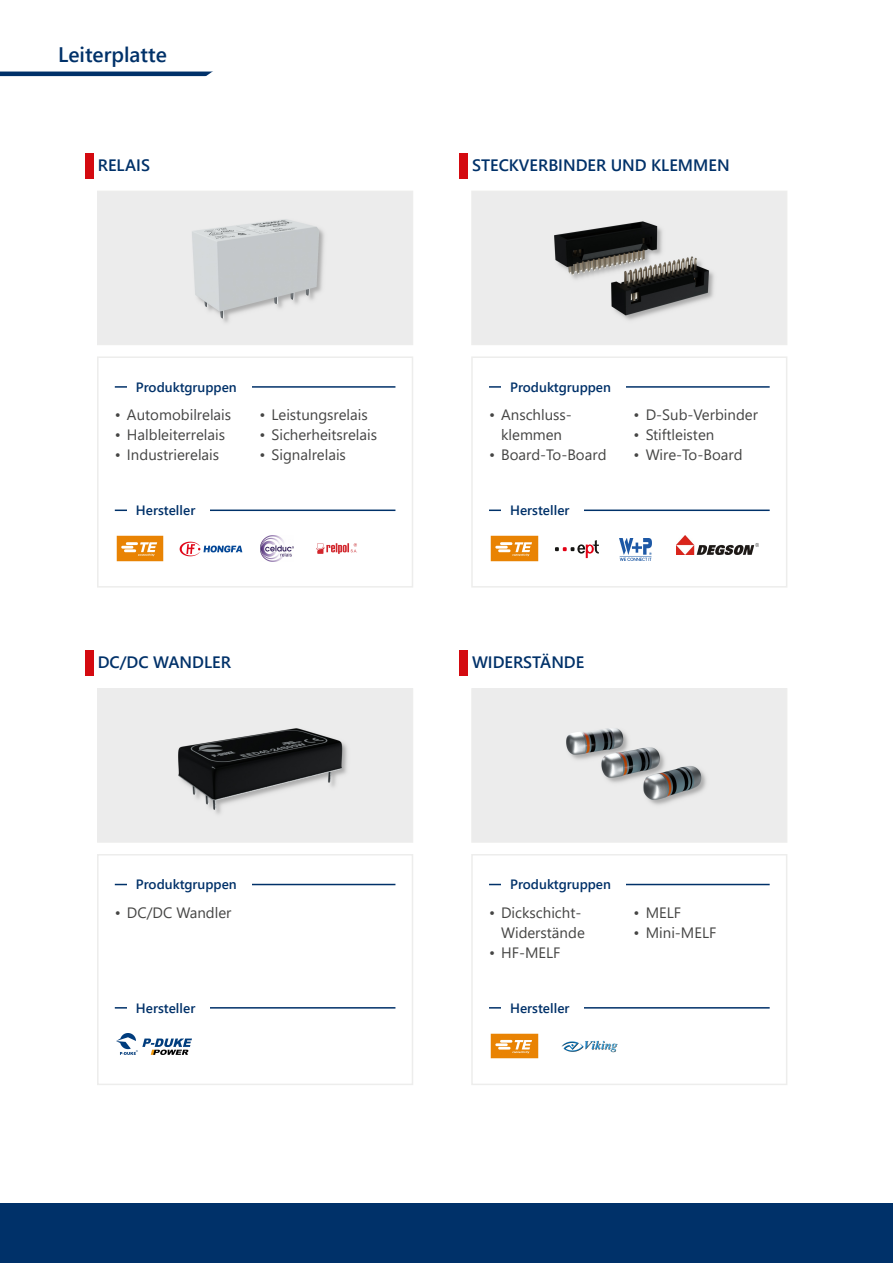
<style>
.page{position:relative;width:893px;height:1263px;background:#fff}
.page>*{position:absolute;margin:0;border:0;box-sizing:border-box;transform-origin:0 0}
.t1{font:600 21px "Segoe UI";color:#003169}
.t2{font:600 16.5px "Segoe UI";color:#003169}
.t3{font:15px/20px "Segoe UI";color:#454544;text-align:center}
.t4{font:600 13.5px "Segoe UI";color:#003169}
</style>
<div class="page">
<div style="left:97px;top:356px;width:316px;height:232px;border:2px solid #ededec"></div>
<div style="left:0;top:1203px;width:893px;height:60px;background:#003169"></div>
<img style="left:117px;top:536px;width:47px;height:25px">
<img style="left:179px;top:541px;width:64px;height:15px">
<img style="left:316px;top:543px;width:41px;height:11px">
<img style="left:260px;top:536px;width:34px;height:26px">
<img style="left:100px;top:194px;width:310px;height:148px">
<div style="left:97px;top:191px;width:316px;height:154px;border:2px solid #ededec"></div>
<hr style="left:0;top:72px;width:230px;height:4px;background:#003169">
<svg style="left:190px;top:71px;width:40px;height:6px"></svg>
<hr style="left:115px;top:386px;width:280px;height:2px;background:#003169">
<div style="left:127px;top:374px;width:124px;height:21px;background:#fff"></div>
<hr style="left:115px;top:509px;width:280px;height:2px;background:#003169">
<div style="left:127px;top:497px;width:82px;height:22px;background:#fff"></div>
<div style="left:85px;top:153px;width:9px;height:26px;background:#d40a10"></div>
<div style="left:471px;top:356px;width:316px;height:232px;border:2px solid #ededec"></div>
<hr style="left:489px;top:386px;width:281px;height:2px;background:#003169">
<div style="left:501px;top:374px;width:124px;height:21px;background:#fff"></div>
<hr style="left:489px;top:509px;width:281px;height:2px;background:#003169">
<div style="left:501px;top:497px;width:83px;height:22px;background:#fff"></div>
<div style="left:459px;top:153px;width:9px;height:26px;background:#d40a10"></div>
<div style="left:97px;top:854px;width:316px;height:231px;border:2px solid #ededec"></div>
<hr style="left:115px;top:884px;width:280px;height:1px;background:#003169">
<div style="left:127px;top:872px;width:124px;height:21px;background:#fff"></div>
<hr style="left:115px;top:1007px;width:280px;height:1px;background:#003169">
<div style="left:127px;top:995px;width:82px;height:21px;background:#fff"></div>
<div style="left:85px;top:651px;width:9px;height:25px;background:#d40a10"></div>
<div style="left:471px;top:854px;width:316px;height:231px;border:2px solid #ededec"></div>
<hr style="left:489px;top:884px;width:281px;height:1px;background:#003169">
<div style="left:501px;top:872px;width:124px;height:21px;background:#fff"></div>
<hr style="left:489px;top:1007px;width:281px;height:1px;background:#003169">
<div style="left:501px;top:995px;width:83px;height:21px;background:#fff"></div>
<div style="left:459px;top:651px;width:9px;height:25px;background:#d40a10"></div>
<img style="left:474px;top:194px;width:310px;height:148px">
<div style="left:471px;top:191px;width:316px;height:154px;border:2px solid #ededec"></div>
<img style="left:100px;top:691px;width:310px;height:149px">
<div style="left:97px;top:688px;width:316px;height:155px;border:2px solid #ededec"></div>
<img style="left:474px;top:691px;width:310px;height:149px">
<div style="left:471px;top:688px;width:316px;height:155px;border:2px solid #ededec"></div>
<img style="left:491px;top:536px;width:47px;height:25px">
<img style="left:491px;top:1033px;width:47px;height:26px">
<img style="left:620px;top:538px;width:31px;height:22px">
<img style="left:117px;top:1033px;width:74px;height:22px">
<img style="left:562px;top:1040px;width:55px;height:13px">
<img style="left:676px;top:536px;width:83px;height:18px">
<svg style="left:555px;top:540px;width:44px;height:18px"></svg>
<h1 class="t1" style="left:58px;top:40px;width:110px">Leiterplatte</h1>
<p class="t2" style="left:98px;top:153px;width:54px">RELAIS</p>
<p class="t2" style="left:472px;top:153px;width:259px">STECKVERBINDER UND KLEMMEN</p>
<p class="t4" style="left:136px;top:377px;width:102px">Produktgruppen</p>
<p class="t4" style="left:510px;top:377px;width:102px">Produktgruppen</p>
<p class="t3" style="left:115px;top:404px;width:118px">• Automobilrelais</p>
<p class="t3" style="left:115px;top:424px;width:112px">• Halbleiterrelais</p>
<p class="t3" style="left:115px;top:444px;width:106px">• Industrierelais</p>
<p class="t3" style="left:259px;top:404px;width:110px">• Leistungsrelais</p>
<p class="t3" style="left:259px;top:424px;width:119px">• Sicherheitsrelais</p>
<p class="t3" style="left:259px;top:444px;width:88px">• Signalrelais</p>
<p class="t3" style="left:489px;top:404px;width:84px">• Anschluss‐ klemmen</p>
<p class="t3" style="left:489px;top:444px;width:119px">• Board‐To‐Board</p>
<p class="t3" style="left:634px;top:404px;width:126px">• D‐Sub‐Verbinder</p>
<p class="t3" style="left:634px;top:424px;width:82px">• Stiftleisten</p>
<p class="t3" style="left:634px;top:444px;width:110px">• Wire‐To‐Board</p>
<p class="t4" style="left:136px;top:500px;width:61px">Hersteller</p>
<p class="t4" style="left:510px;top:500px;width:61px">Hersteller</p>
<p class="t2" style="left:98px;top:651px;width:135px">DC/DC WANDLER</p>
<p class="t2" style="left:472px;top:651px;width:114px">WIDERSTÄNDE</p>
<p class="t4" style="left:136px;top:875px;width:102px">Produktgruppen</p>
<p class="t4" style="left:510px;top:875px;width:102px">Produktgruppen</p>
<p class="t3" style="left:115px;top:901px;width:118px">• DC/DC Wandler</p>
<p class="t3" style="left:489px;top:901px;width:97px;text-align:right">• Dickschicht‐<br>Widerstände</p>
<p class="t3" style="left:489px;top:941px;width:73px">• HF‐MELF</p>
<p class="t3" style="left:634px;top:901px;width:49px">• MELF</p>
<p class="t3" style="left:634px;top:921px;width:84px">• Mini‐MELF</p>
<p class="t4" style="left:136px;top:998px;width:61px">Hersteller</p>
<p class="t4" style="left:510px;top:998px;width:61px">Hersteller</p>
</div>
